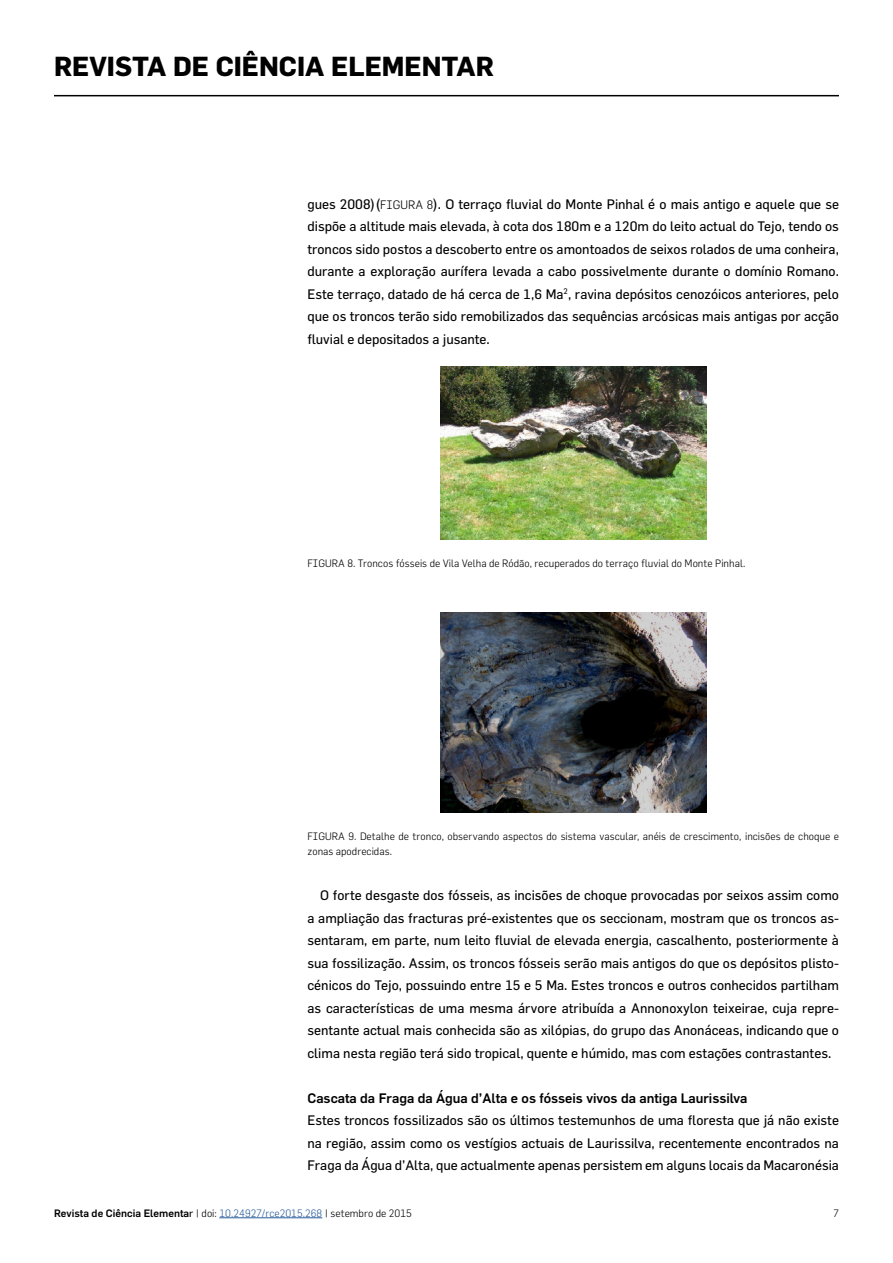
<style>
.page{position:relative;width:893px;height:1263px;background:#fff}
.page>*{position:absolute;margin:0;border:0;box-sizing:border-box;transform-origin:0 0}
.t1{font:700 27px "Flama";color:#000}
.t2{font:13.5px/22.5px "Flama";color:#000;text-align:justify}
.t3{font:500 13.5px "Flama";color:#000}
.t4{font:300 10.5px/15px "Flama";color:#000}
.t5{font:500 10.5px "Flama";color:#000}
.s1{font-weight:300;font-size:12px}
.s2{font-weight:400}
.s3{font-weight:300}
.s4{font-weight:300;color:#275b9b}
</style>
<div class="page">
<hr style="left:54px;top:95px;width:785px;height:1px;background:#000">
<hr style="left:219px;top:1217px;width:103px;height:1px;background:#275b9b">
<img style="left:440px;top:366px;width:266px;height:173px">
<img style="left:440px;top:612px;width:266px;height:200px">
<h1 class="t1" style="left:54px;top:50px;width:441px">REVISTA DE CIÊNCIA ELEMENTAR</h1>
<p class="t2" style="left:307px;top:192px;width:533px">gues 2008)(<span class="s1">FIGURA 8</span>). O terraço fluvial do Monte Pinhal é o mais antigo e aquele que se dispõe a altitude mais elevada, à cota dos 180m e a 120m do leito actual do Tejo, tendo os troncos sido postos a descoberto entre os amontoados de seixos rolados de uma conheira, durante a exploração aurífera levada a cabo possivelmente durante o domínio Romano.<br>Este terraço, datado de há cerca de 1,6 Ma<sup>2</sup>, ravina depósitos cenozóicos anteriores, pelo que os troncos terão sido remobilizados das sequências arcósicas mais antigas por acção fluvial e depositados a jusante.</p>
<p class="t4" style="left:307px;top:556px;width:439px">FIGURA 8. Troncos fósseis de Vila Velha de Ródão, recuperados do terraço fluvial do Monte Pinhal.</p>
<p class="t4" style="left:307px;top:829px;width:533px">FIGURA 9. Detalhe de tronco, observando aspectos do sistema vascular, anéis de crescimento, incisões de choque e zonas apodrecidas.</p>
<p class="t2" style="left:307px;top:884px;width:533px;text-indent:13px">O forte desgaste dos fósseis, as incisões de choque provocadas por seixos assim como a ampliação das fracturas pré-existentes que os seccionam, mostram que os troncos as&shy;sentaram, em parte, num leito fluvial de elevada energia, cascalhento, posteriormente à sua fossilização. Assim, os troncos fósseis serão mais antigos do que os depósitos plisto&shy;cénicos do Tejo, possuindo entre 15 e 5 Ma. Estes troncos e outros conhecidos partilham as características de uma mesma árvore atribuída a Annonoxylon teixeirae, cuja repre&shy;sentante actual mais conhecida são as xilópias, do grupo das Anonáceas, indicando que o clima nesta região terá sido tropical, quente e húmido, mas com estações contrastantes.</p>
<p class="t3" style="left:307px;top:1089px;width:442px">Cascata da Fraga da Água d’Alta e os fósseis vivos da antiga Laurissilva</p>
<p class="t2" style="left:307px;top:1109px;width:533px">Estes troncos fossilizados são os últimos testemunhos de uma floresta que já não existe na região, assim como os vestígios actuais de Laurissilva, recentemente encontrados na Fraga da Água d’Alta, que actualmente apenas persistem em alguns locais da Macaronésia</p>
<p class="t5" style="left:54px;top:1206px;width:359px">Revista de Ciência Elementa<span class="s2">r</span> <span class="s3">| doi:</span> <span class="s4">10.24927/rce2015.268</span> <span class="s3">| setembro de 2015</span></p>
<p class="t4" style="left:833px;top:1205px;width:7px">7</p>
</div>
